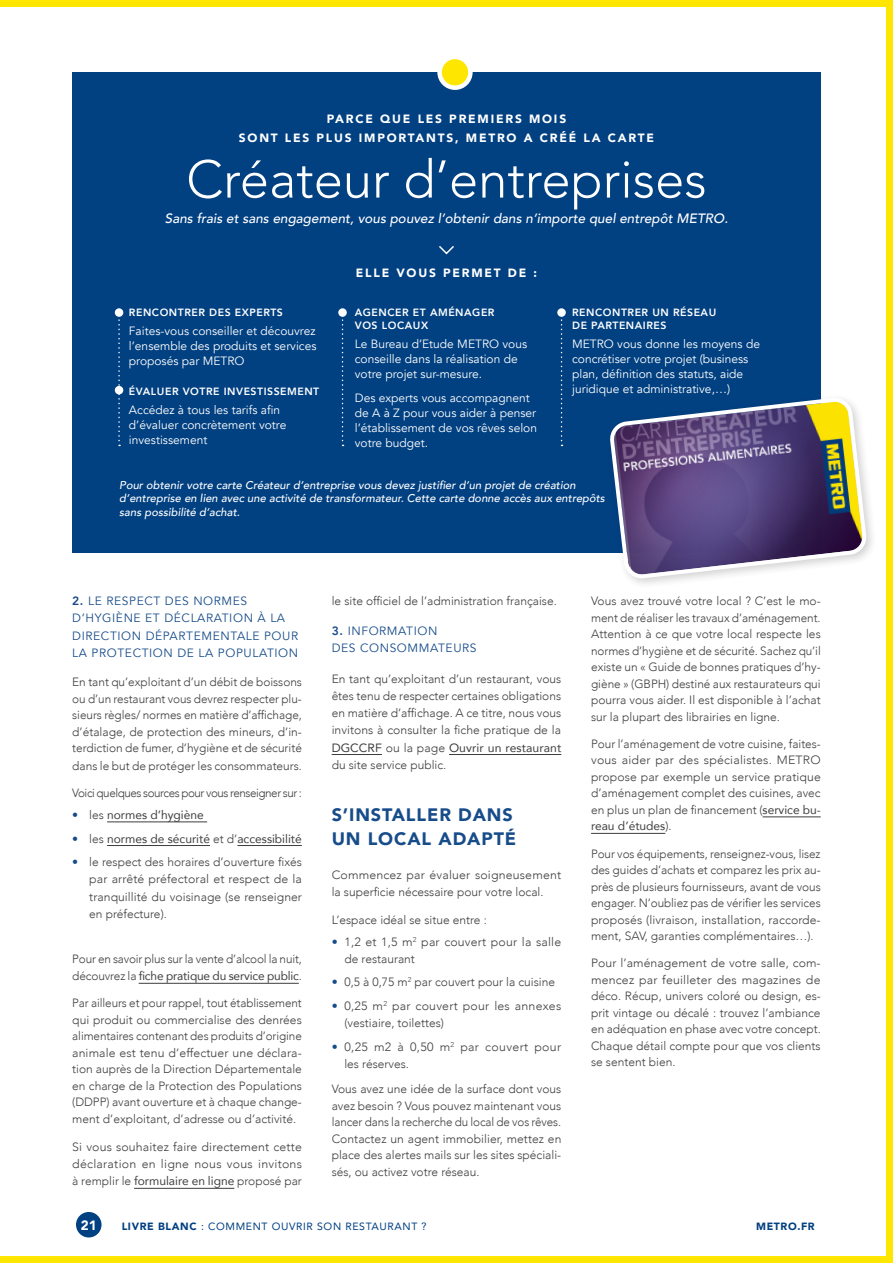
<style>
.page{position:relative;width:893px;height:1263px;background:#fff}
.page>*{position:absolute;margin:0;border:0;box-sizing:border-box;transform-origin:0 0}
.Texte_courant{font:300 52.5px "Avenir";color:#fff}
.titre_noir{font:900 18px/24px "Avenir";letter-spacing:.05em;color:#174c8a}
.Texte_courant-2{font:italic 500 13.5px "Avenir";color:#fff}
.t1{font:900 13.5px "Avenir";color:#fff}
.Texte_courant-3{font:300 12px/16.5px "Avenir";color:#3e3e3f;text-align:justify}
.Texte_courant-4{font:12px/15px "Avenir";color:#fff}
.Sous_sous-titre{font:12px/17.2px "Avenir";letter-spacing:.05em;color:#174c8a}
.Texte_courant-5{font:900 12px/19.5px "Avenir";letter-spacing:.15em;color:#fff;text-align:center}
.t2{font:12px "Avenir";color:#3e3e3f}
.Texte_courant-6{font:300 12px "Avenir";letter-spacing:-.035em;color:#3e3e3f}
.Texte_courant-7{font:300 12px/17.2px "Avenir";letter-spacing:.025em;color:#3e3e3f}
.Texte_courant-8{font:italic 500 11.25px/13.5px "Avenir";color:#fff}
.Texte_courant-9{font:800 10.5px/13.5px "Avenir";letter-spacing:.05em;color:#fff}
.t3{font:10.5px "Avenir";letter-spacing:.06em;color:#014081}
.t4{font:900 10.5px "Avenir";letter-spacing:.06em;color:#014081}
.s1{font-weight:800}
.s2{font-weight:300;color:#174c8a}
.s3{font-weight:300}
.s4{color:#174c8a}
.s5{font-weight:400}
.s6{font-weight:900}
</style>
<div class="page">
<div style="left:76px;top:1212px;width:26px;height:25px;background:#014081;border-radius:50%"></div>
<div style="left:887px;top:0;width:6px;height:1263px;background:#ffe601"></div>
<div style="left:0;top:0;width:893px;height:6px;background:#ffe601"></div>
<div style="left:0;top:1256px;width:893px;height:7px;background:#ffe601"></div>
<hr style="left:107px;top:822px;width:100px;height:1px;background:#3e3e3f">
<hr style="left:107px;top:845px;width:103px;height:1px;background:#3e3e3f">
<hr style="left:237px;top:845px;width:65px;height:1px;background:#3e3e3f">
<hr style="left:139px;top:983px;width:160px;height:1px;background:#3e3e3f">
<hr style="left:134px;top:1188px;width:100px;height:1px;background:#3e3e3f">
<hr style="left:332px;top:754px;width:50px;height:1px;background:#3e3e3f">
<hr style="left:449px;top:754px;width:112px;height:1px;background:#3e3e3f">
<hr style="left:763px;top:817px;width:58px;height:1px;background:#3e3e3f">
<hr style="left:591px;top:833px;width:74px;height:1px;background:#3e3e3f">
<div style="left:72px;top:72px;width:749px;height:481px;background:#014081"></div>
<svg style="left:439px;top:246px;width:15px;height:9px"></svg>
<svg style="left:342px;top:319px;width:2px;height:127px"></svg>
<svg style="left:118px;top:319px;width:2px;height:127px"></svg>
<svg style="left:561px;top:319px;width:1px;height:127px"></svg>
<svg style="left:440px;top:57px;width:30px;height:31px"></svg>
<div style="left:437px;top:55px;width:36px;height:35px;border:4px solid #fff;border-radius:50%"></div>
<div style="left:115px;top:308px;width:8px;height:9px;background:#fff;border-radius:50%"></div>
<div style="left:338px;top:308px;width:9px;height:9px;background:#fff;border-radius:50%"></div>
<div style="left:557px;top:308px;width:9px;height:9px;background:#fff;border-radius:50%"></div>
<div style="left:115px;top:386px;width:8px;height:8px;background:#fff;border-radius:50%"></div>
<div style="left:605px;top:393px;width:272px;height:196px;background:#231f20;opacity:.2"></div>
<svg style="left:611px;top:399px;width:254px;height:178px"></svg>
<p class="Texte_courant-5" style="left:239px;top:108px;width:417px">PARCE QUE LES PREMIERS MOIS<br>SONT LES PLUS IMPORTANTS, METRO A CRÉÉ LA CARTE</p>
<p class="Texte_courant" style="left:186px;top:148px;width:522px">Créateur d’entreprises</p>
<p class="Texte_courant-2" style="left:165px;top:211px;width:565px">Sans frais et sans engagement, vous pouvez l’obtenir dans n’importe quel entrepôt METRO.</p>
<p class="Texte_courant-9" style="left:129px;top:305px;width:155px">RENCONTRER DES EXPERTS</p>
<p class="Texte_courant-4" style="left:129px;top:323px;width:189px;text-align:justify">Faites-vous conseiller et découvrez l’ensemble des produits et services proposés par METRO</p>
<p class="Texte_courant-9" style="left:129px;top:384px;width:192px">ÉVALUER VOTRE INVESTISSEMENT</p>
<p class="Texte_courant-4" style="left:129px;top:403px;width:159px">Accédez à tous les tarifs afin d’évaluer concrètement votre investissement</p>
<p class="Texte_courant-5" style="left:356px;top:263px;width:183px">ELLE VOUS PERMET DE :</p>
<p class="Texte_courant-9" style="left:355px;top:305px;width:141px">AGENCER ET AMÉNAGER<br>VOS LOCAUX</p>
<p class="Texte_courant-4" style="left:355px;top:337px;width:174px">Le Bureau d’Etude METRO vous conseille dans la réalisation de votre projet sur-mesure.</p>
<p class="Texte_courant-4" style="left:355px;top:390px;width:184px">Des experts vous accompagnent de A à Z pour vous aider à penser l’établissement de vos rêves selon votre budget.</p>
<p class="Texte_courant-9" style="left:572px;top:305px;width:146px">RENCONTRER UN RÉSEAU<br>DE PARTENAIRES</p>
<p class="Texte_courant-4" style="left:572px;top:337px;width:189px">METRO vous donne les moyens de concrétiser votre projet (business plan, définition des statuts, aide juridique et administrative,…)</p>
<p class="Texte_courant-8" style="left:119px;top:478px;width:487px">Pour obtenir votre carte Créateur d’entreprise vous devez justifier d’un projet de création d’entreprise en lien avec une activité de transformateur. Cette carte donne accès aux entrepôts sans possibilité d’achat.</p>
<p class="Sous_sous-titre" style="left:72px;top:593px;width:227px"><span class="s1">2.</span> LE RESPECT DES NORMES<br>D’HYGIÈNE ET DÉCLARATION À LA<br>DIRECTION DÉPARTEMENTALE POUR<br>LA PROTECTION DE LA POPULATION</p>
<p class="Texte_courant-3" style="left:72px;top:674px;width:231px">En tant qu’exploitant d’un débit de boissons ou d’un restaurant vous devrez respecter plu&shy;sieurs règles/ normes en matière d’affichage, d’étalage, de protection des mineurs, d’in&shy;terdiction de fumer, d’hygiène et de sécurité dans le but de protéger les consommateurs.</p>
<p class="Texte_courant-6" style="left:72px;top:786px;width:231px">Voici quelques sources pour vous renseigner sur :</p>
<p class="t2" style="left:72px;top:805px;width:133px"><span class="s2">•</span> <span class="s3">les</span> normes d’hygiène</p>
<p class="t2" style="left:72px;top:829px;width:231px"><span class="s2">•</span> <span class="s3">les</span> normes de sécurité <span class="s3">et d’</span>accessibilité</p>
<p class="Texte_courant-3" style="left:89px;top:853px;width:214px;line-height:17.2px;text-indent:-17px"><span class="s4">•</span> le respect des horaires d’ouverture fixés par arrêté préfectoral et respect de la tranquillité du voisinage (se renseigner en préfecture).</p>
<p class="Texte_courant-3" style="left:72px;top:950px;width:231px;line-height:17.2px">Pour en savoir plus sur la vente d’alcool la nuit, découvrez la <span class="s5">fiche pratique du service public</span>.</p>
<p class="Texte_courant-3" style="left:72px;top:995px;width:231px">Par ailleurs et pour rappel, tout établissement qui produit ou commercialise des denrées alimentaires contenant des produits d’origine animale est tenu d’effectuer une déclara&shy;tion auprès de la Direction Départementale en charge de la Protection des Populations (DDPP) avant ouverture et à chaque change&shy;ment d’exploitant, d’adresse ou d’activité.</p>
<p class="Texte_courant-3" style="left:72px;top:1138px;width:231px;line-height:17.2px">Si vous souhaitez faire directement cette déclaration en ligne nous vous invitons à remplir le <span class="s5">formulaire en ligne</span> proposé par</p>
<p class="Texte_courant-3" style="left:332px;top:593px;width:227px">le site officiel de l’administration française.</p>
<p class="Sous_sous-titre" style="left:332px;top:623px;width:146px"><span class="s1">3.</span> INFORMATION<br>DES CONSOMMATEURS</p>
<p class="Texte_courant-3" style="left:332px;top:670px;width:231px;line-height:17.2px">En tant qu’exploitant d’un restaurant, vous êtes tenu de respecter certaines obligations en matière d’affichage. A ce titre, nous vous invitons à consulter la fiche pratique de la <span class="s5">DGCCRF</span> ou la page <span class="s5">Ouvrir un restaurant </span>du site service public.</p>
<p class="titre_noir" style="left:332px;top:802px;width:186px">S’INSTALLER DANS<br>UN LOCAL ADAPTÉ</p>
<p class="Texte_courant-3" style="left:332px;top:866px;width:231px;line-height:17.2px">Commencez par évaluer soigneusement la superficie nécessaire pour votre local.</p>
<p class="Texte_courant-3" style="left:332px;top:912px;width:157px">L’espace idéal se situe entre :</p>
<p class="Texte_courant-3" style="left:344px;top:933px;width:218px;line-height:17.2px;text-indent:-13px"><span class="s4">•</span> 1,2 et 1,5 m<sup>2</sup> par couvert pour la salle de restaurant</p>
<p class="Texte_courant-3" style="left:332px;top:974px;width:225px"><span class="s4">•</span> 0,5 à 0,75 m<sup>2</sup> par couvert pour la cuisine</p>
<p class="Texte_courant-3" style="left:344px;top:997px;width:218px;line-height:17.2px;text-indent:-13px"><span class="s4">•</span> 0,25 m<sup>2</sup> par couvert pour les annexes (vestiaire, toilettes)</p>
<p class="Texte_courant-7" style="left:344px;top:1038px;width:218px;text-indent:-13px"><span class="s4">•</span> 0,25 m2 à 0,50 m<sup>2</sup> par couvert pour les réserves.</p>
<p class="Texte_courant-3" style="left:332px;top:1081px;width:231px">Vous avez une idée de la surface dont vous avez besoin ? Vous pouvez maintenant vous lancer dans la recherche du local de vos rêves.<br>Contactez un agent immobilier, mettez en place des alertes mails sur les sites spéciali&shy;sés, ou activez votre réseau.</p>
<p class="Texte_courant-3" style="left:591px;top:593px;width:231px">Vous avez trouvé votre local ? C’est le mo&shy;ment de réaliser les travaux d’aménagement.<br>Attention à ce que votre local respecte les normes d’hygiène et de sécurité. Sachez qu’il existe un « Guide de bonnes pratiques d’hy&shy;giène » (GBPH) destiné aux restaurateurs qui pourra vous aider. Il est disponible à l’achat sur la plupart des librairies en ligne.</p>
<p class="Texte_courant-3" style="left:591px;top:735px;width:231px">Pour l’aménagement de votre cuisine, faites&shy;vous aider par des spécialistes. METRO propose par exemple un service pratique d’aménagement complet des cuisines, avec en plus un plan de financement (<span class="s5">service bu&shy;reau d’études</span>).</p>
<p class="Texte_courant-3" style="left:591px;top:845px;width:231px">Pour vos équipements, renseignez-vous, lisez des guides d’achats et comparez les prix au&shy;près de plusieurs fournisseurs, avant de vous engager. N’oubliez pas de vérifier les services proposés (livraison, installation, raccorde&shy;ment, SAV, garanties complémentaires…).</p>
<p class="Texte_courant-3" style="left:591px;top:955px;width:231px">Pour l’aménagement de votre salle, com&shy;mencez par feuilleter des magazines de déco. Récup, univers coloré ou design, es&shy;prit vintage ou décalé : trouvez l’ambiance en adéquation en phase avec votre concept.<br>Chaque détail compte pour que vos clients se sentent bien.</p>
<p class="t1" style="left:81px;top:1213px;width:17px">21</p>
<p class="t3" style="left:122px;top:1218px;width:306px"><span class="s6">LIVRE BLANC</span> : COMMENT OUVRIR SON RESTAURANT ?</p>
<p class="t4" style="left:756px;top:1217px;width:60px">METRO.FR</p>
</div>
